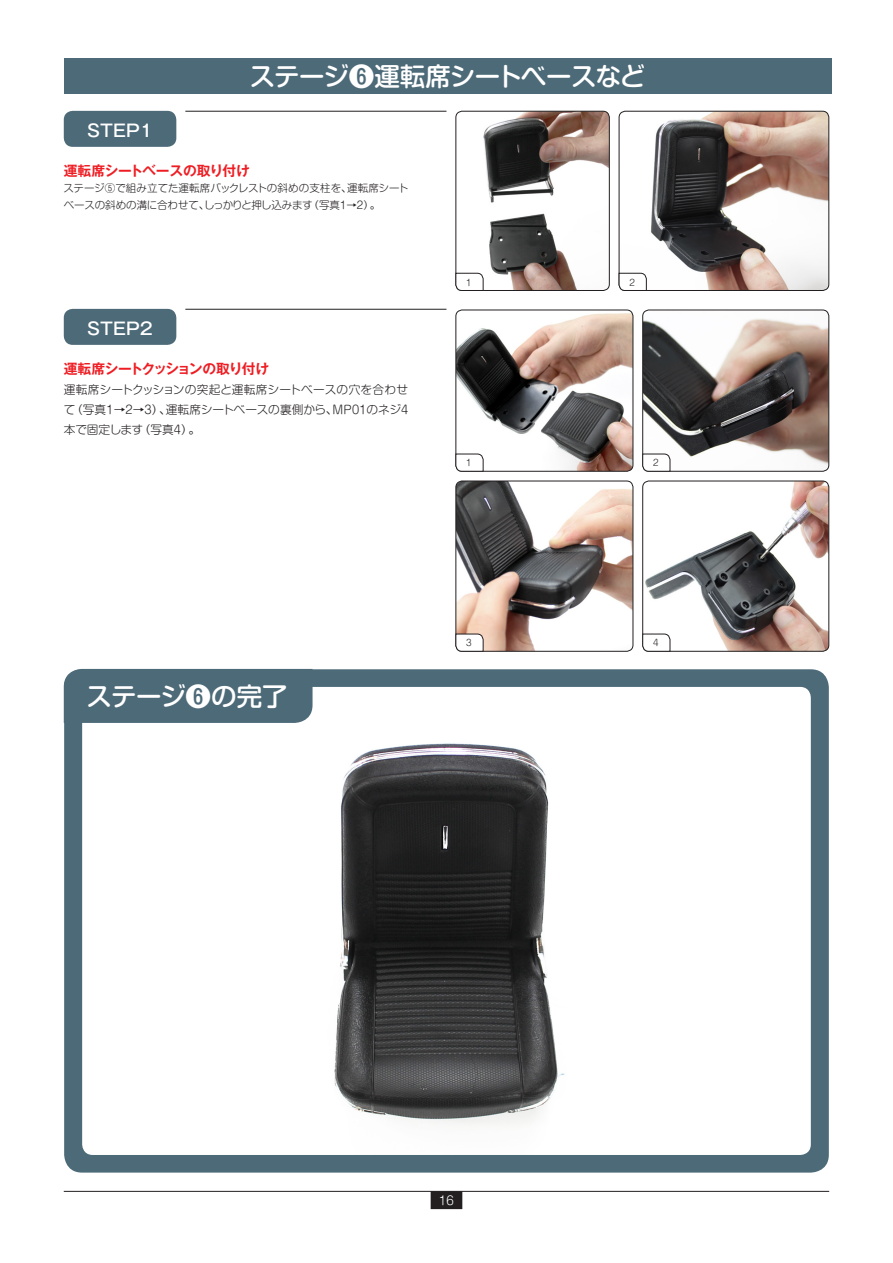
<style>
.page{position:relative;width:893px;height:1263px;background:#fff}
.page>*{position:absolute;margin:0;border:0;box-sizing:border-box;transform-origin:0 0}
.t1{font:500 25.5px "Shin M Go Pr 6";letter-spacing:-.02em;color:#fff}
.t2{font:500 16.95px "Gothic MB101 Pr 6";color:#fff}
.t3{font:700 13.8px "Gothic MB101 Pr 6 De";letter-spacing:-.065em;color:#ee1d23}
.t4{font:700 13.8px "Gothic MB101 Pr 6 De";letter-spacing:-.035em;color:#ee1d23}
.t5{font:300 12px "Shin M Go Pr 6";color:#fff}
.t6{font:300 11.7px/20.2px "Shin M Go Pr 6";color:#231f20;text-align:justify}
.t7{font:300 10.5px/16.5px "Shin M Go Pr 6";letter-spacing:-.005em;color:#231f20}
.t8{font:300 9px "Shin M Go Pr 6";color:#231f20}
</style>
<div class="page">
<div style="left:431px;top:1191px;width:31px;height:18px;background:#231f20"></div>
<hr style="left:64px;top:1191px;width:765px;height:1px;background:#231f20">
<div style="left:64px;top:111px;width:112px;height:36px;background:#4d6a78;border-radius:9px"></div>
<div style="left:64px;top:309px;width:112px;height:36px;background:#4d6a78;border-radius:9px"></div>
<hr style="left:185px;top:309px;width:261px;height:1px;background:#231f20">
<hr style="left:185px;top:111px;width:261px;height:1px;background:#231f20">
<img style="left:457px;top:111px;width:151px;height:178px">
<div style="left:455px;top:111px;width:155px;height:180px;border:1px solid #231f20;border-radius:6px"></div>
<img style="left:619px;top:111px;width:210px;height:179px">
<div style="left:619px;top:111px;width:210px;height:180px;border:1px solid #231f20;border-radius:6px"></div>
<svg style="left:455px;top:272px;width:29px;height:19px"></svg>
<svg style="left:618px;top:272px;width:29px;height:19px"></svg>
<div style="left:64px;top:669px;width:765px;height:503px;background:#4d6a78;border-radius:18px"></div>
<img style="left:82px;top:687px;width:729px;height:468px">
<img style="left:457px;top:310px;width:176px;height:161px">
<div style="left:455px;top:310px;width:178px;height:162px;border:1px solid #231f20;border-radius:6px"></div>
<img style="left:457px;top:481px;width:176px;height:170px">
<div style="left:455px;top:481px;width:178px;height:171px;border:1px solid #231f20;border-radius:6px"></div>
<img style="left:643px;top:310px;width:186px;height:160px">
<div style="left:642px;top:310px;width:187px;height:162px;border:1px solid #231f20;border-radius:6px"></div>
<img style="left:643px;top:481px;width:186px;height:169px">
<div style="left:642px;top:481px;width:187px;height:171px;border:1px solid #231f20;border-radius:6px"></div>
<svg style="left:455px;top:453px;width:29px;height:19px"></svg>
<svg style="left:455px;top:633px;width:29px;height:19px"></svg>
<svg style="left:642px;top:453px;width:29px;height:19px"></svg>
<svg style="left:642px;top:633px;width:29px;height:19px"></svg>
<svg style="left:64px;top:669px;width:249px;height:54px"></svg>
<div style="left:64px;top:58px;width:767px;height:35px;background:#4d6a78"></div>
<p class="t2" style="left:87px;top:116px;width:67px">STEP1</p>
<p class="t1" style="left:250px;top:55px;width:397px">ステージ❻運転席シートベースなど</p>
<p class="t4" style="left:64px;top:159px;width:188px">運転席シートベースの取り付け</p>
<p class="t7" style="left:64px;top:179px;width:347px">ステージ⑤で組み立てた運転席バックレストの斜めの支柱を、運転席シートベースの斜めの溝に合わせて、しっかりと押し込みます（写真1→2）。</p>
<p class="t2" style="left:87px;top:314px;width:67px">STEP2</p>
<p class="t3" style="left:64px;top:357px;width:207px">運転席シートクッションの取り付け</p>
<p class="t6" style="left:64px;top:379px;width:346px">運転席シートクッションの突起と運転席シートベースの穴を合わせて（写真1→2→3）、運転席シートベースの裏側から、MP01のネジ4本で固定します（写真4）。</p>
<p class="t8" style="left:466px;top:275px;width:7px">1</p>
<p class="t8" style="left:629px;top:275px;width:7px">2</p>
<p class="t8" style="left:466px;top:456px;width:7px">1</p>
<p class="t8" style="left:653px;top:456px;width:7px">2</p>
<p class="t1" style="left:87px;top:676px;width:203px">ステージ❻の完了</p>
<p class="t8" style="left:466px;top:636px;width:7px">3</p>
<p class="t8" style="left:653px;top:636px;width:7px">4</p>
<p class="t5" style="left:439px;top:1191px;width:16px">16</p>
</div>
